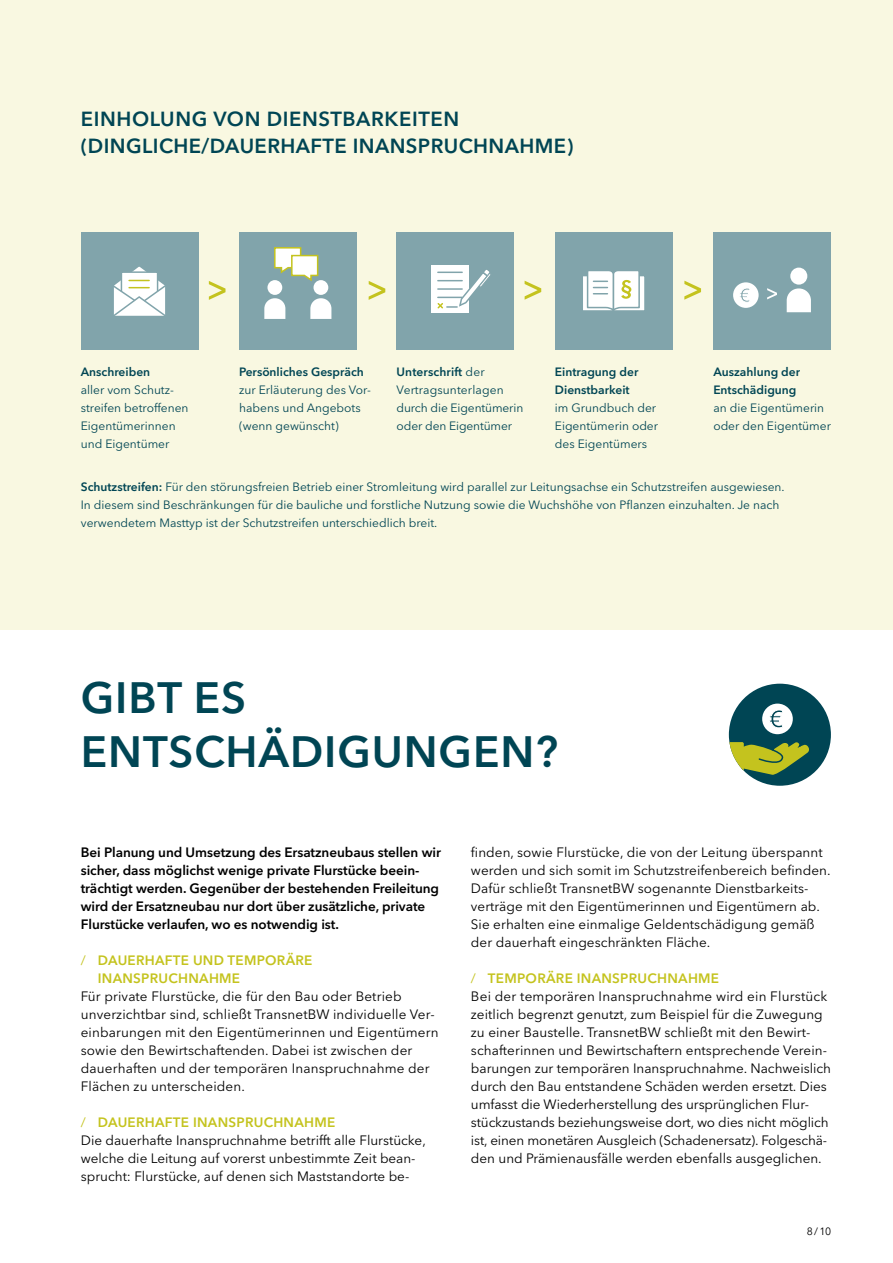
<style>
.page{position:relative;width:893px;height:1263px;background:#fff}
.page>*{position:absolute;margin:0;border:0;box-sizing:border-box;transform-origin:0 0}
.t1{font:600 43.5px/54px "Avenir Next LT Pro";letter-spacing:.02em;color:#004554}
.t2{font:600 20.25px/27px "Avenir Next LT Pro";letter-spacing:.02em;color:#004554}
.t3{font:13.5px/18px "Avenir Next LT Pro";letter-spacing:.005em;color:#000}
.t4{font:600 13.5px/18px "Avenir Next LT Pro";letter-spacing:-.005em;color:#000}
.t5{font:600 13.5px/18px "Avenir Next LT Pro";letter-spacing:.02em;color:#c4c31e}
.t6{font:12px/18px "Avenir Next LT Pro";color:#004554}
.t7{font:600 12px/18px "Avenir Next LT Pro";color:#004554}
.t8{font:10.5px "Avenir Next LT Pro";color:#000}
.s1{font-weight:600}
.s2{font-weight:400}
.s3{color:#c4c31e}
.s4{font-weight:600;color:#c4c31e}
</style>
<div class="page">
<div style="left:0;top:0;width:893px;height:629px;background:#f9f8e1"></div>
<div style="left:729px;top:684px;width:102px;height:102px;background:#004554;border-radius:50%"></div>
<svg style="left:744px;top:742px;width:68px;height:34px"></svg>
<svg style="left:729px;top:742px;width:15px;height:29px"></svg>
<div style="left:761px;top:703px;width:33px;height:32px;background:#fff;border-radius:50%"></div>
<div style="left:760px;top:702px;width:34px;height:34px;border:2px solid #004554;border-radius:50%"></div>
<svg style="left:769px;top:710px;width:14px;height:18px"></svg>
<div style="left:397px;top:232px;width:117px;height:117px;background:#81a4ab"></div>
<div style="left:555px;top:232px;width:117px;height:117px;background:#81a4ab"></div>
<div style="left:713px;top:232px;width:118px;height:117px;background:#81a4ab"></div>
<div style="left:239px;top:232px;width:118px;height:118px;background:#81a4ab"></div>
<div style="left:81px;top:232px;width:117px;height:118px;background:#81a4ab"></div>
<svg style="left:525px;top:281px;width:16px;height:19px"></svg>
<svg style="left:684px;top:281px;width:17px;height:19px"></svg>
<svg style="left:209px;top:281px;width:16px;height:19px"></svg>
<svg style="left:369px;top:281px;width:16px;height:19px"></svg>
<div style="left:431px;top:265px;width:37px;height:48px;background:#fff"></div>
<svg style="left:437px;top:266px;width:54px;height:44px"></svg>
<svg style="left:274px;top:247px;width:45px;height:36px"></svg>
<svg style="left:264px;top:298px;width:21px;height:21px"></svg>
<div style="left:267px;top:280px;width:15px;height:15px;background:#fff;border-radius:50%"></div>
<svg style="left:310px;top:298px;width:21px;height:21px"></svg>
<div style="left:314px;top:280px;width:14px;height:15px;background:#fff;border-radius:50%"></div>
<div style="left:581px;top:275px;width:65px;height:37px;background:#fff;border:2px solid #81a4ab"></div>
<svg style="left:787px;top:288px;width:24px;height:24px"></svg>
<div style="left:790px;top:268px;width:17px;height:17px;background:#fff;border-radius:50%"></div>
<svg style="left:767px;top:288px;width:10px;height:11px"></svg>
<div style="left:733px;top:282px;width:26px;height:26px;background:#fff;border-radius:50%"></div>
<svg style="left:740px;top:288px;width:10px;height:14px"></svg>
<svg style="left:113px;top:266px;width:53px;height:50px"></svg>
<svg style="left:586px;top:271px;width:55px;height:41px"></svg>
<h2 class="t2" style="left:81px;top:105px;width:494px">EINHOLUNG VON DIENSTBARKEITEN (DINGLICHE/DAUERHAFTE INANSPRUCHNAHME)</h2>
<p class="t6" style="left:397px;top:363px;width:128px"><span class="s1">Unterschrift</span> der<br>Vertragsunterlagen durch die Eigentümerin oder den Eigentümer</p>
<p class="t7" style="left:555px;top:363px;width:85px">Eintragung der<br>Dienstbarkeit</p>
<p class="t7" style="left:81px;top:363px;width:71px">Anschreiben</p>
<p class="t6" style="left:81px;top:381px;width:109px">aller vom Schutz&shy;streifen betroffenen<br>Eigentümerinnen und Eigentümer</p>
<p class="t6" style="left:81px;top:478px;width:705px"><span class="s1">Schutzstreifen:</span> Für den störungsfreien Betrieb einer Stromleitung wird parallel zur Leitungsachse ein Schutzstreifen ausgewiesen.<br>In diesem sind Beschränkungen für die bauliche und forstliche Nutzung sowie die Wuchshöhe von Pflanzen einzuhalten. Je nach verwendetem Masttyp ist der Schutzstreifen unterschiedlich breit.</p>
<p class="t7" style="left:239px;top:363px;width:126px">Persönliches Gespräch</p>
<p class="t6" style="left:239px;top:381px;width:133px">zur Erläuterung des Vor&shy;habens und Angebots (wenn gewünscht)</p>
<p class="t7" style="left:713px;top:363px;width:88px">Auszahlung der<br>Entschädigung</p>
<p class="t6" style="left:713px;top:399px;width:119px">an die Eigentümerin oder den Eigentümer</p>
<p class="t6" style="left:555px;top:399px;width:105px">im Grundbuch der<br>Eigentümerin oder des Eigentümers</p>
<h1 class="t1" style="left:81px;top:670px;width:479px">GIBT ES<br>ENTSCHÄDIGUNGEN?</h1>
<p class="t4" style="left:81px;top:843px;width:362px">Bei Planung und Umsetzung des Ersatzneubaus stellen wir sicher, dass möglichst wenige private Flurstücke beein&shy;trächtigt werden. Gegenüber der bestehenden Freileitung wird der Ersatzneubau nur dort über zusätzliche, private Flurstücke verlaufen, wo es notwendig ist.</p>
<p class="t5" style="left:98px;top:951px;width:216px;text-indent:-17px"><span class="s2">/</span> DAUERHAFTE UND TEMPORÄRE<br>INANSPRUCHNAHME</p>
<p class="t3" style="left:81px;top:987px;width:359px">Für private Flurstücke, die für den Bau oder Betrieb unverzichtbar sind, schließt TransnetBW individuelle Ver&shy;einbarungen mit den Eigentümerinnen und Eigentümern sowie den Bewirtschaftenden. Dabei ist zwischen der dauerhaften und der temporären Inanspruchnahme der Flächen zu unterscheiden.</p>
<p class="t3" style="left:81px;top:1113px;width:347px"><span class="s3">/</span> <span class="s4">DAUERHAFTE INANSPRUCHNAHME<br></span>Die dauerhafte Inanspruchnahme betrifft alle Flurstücke, welche die Leitung auf vorerst unbestimmte Zeit bean&shy;sprucht: Flurstücke, auf denen sich Maststandorte be-</p>
<p class="t3" style="left:471px;top:843px;width:361px">finden, sowie Flurstücke, die von der Leitung überspannt werden und sich somit im Schutzstreifenbereich befinden.<br>Dafür schließt TransnetBW sogenannte Dienstbarkeits&shy;verträge mit den Eigentümerinnen und Eigentümern ab.<br>Sie erhalten eine einmalige Geldentschädigung gemäß der dauerhaft eingeschränkten Fläche.</p>
<p class="t3" style="left:471px;top:969px;width:362px"><span class="s3">/</span> <span class="s4">TEMPORÄRE INANSPRUCHNAHME<br></span>Bei der temporären Inanspruchnahme wird ein Flurstück zeitlich begrenzt genutzt, zum Beispiel für die Zuwegung zu einer Baustelle. TransnetBW schließt mit den Bewirt&shy;schafterinnen und Bewirtschaftern entsprechende Verein&shy;barungen zur temporären Inanspruchnahme. Nachweislich durch den Bau entstandene Schäden werden ersetzt. Dies umfasst die Wiederherstellung des ursprünglichen Flur&shy;stückzustands beziehungsweise dort, wo dies nicht möglich ist, einen monetären Ausgleich (Schadenersatz). Folgeschä&shy;den und Prämienausfälle werden ebenfalls ausgeglichen.</p>
<p class="t8" style="left:807px;top:1225px;width:26px">8/10</p>
</div>
